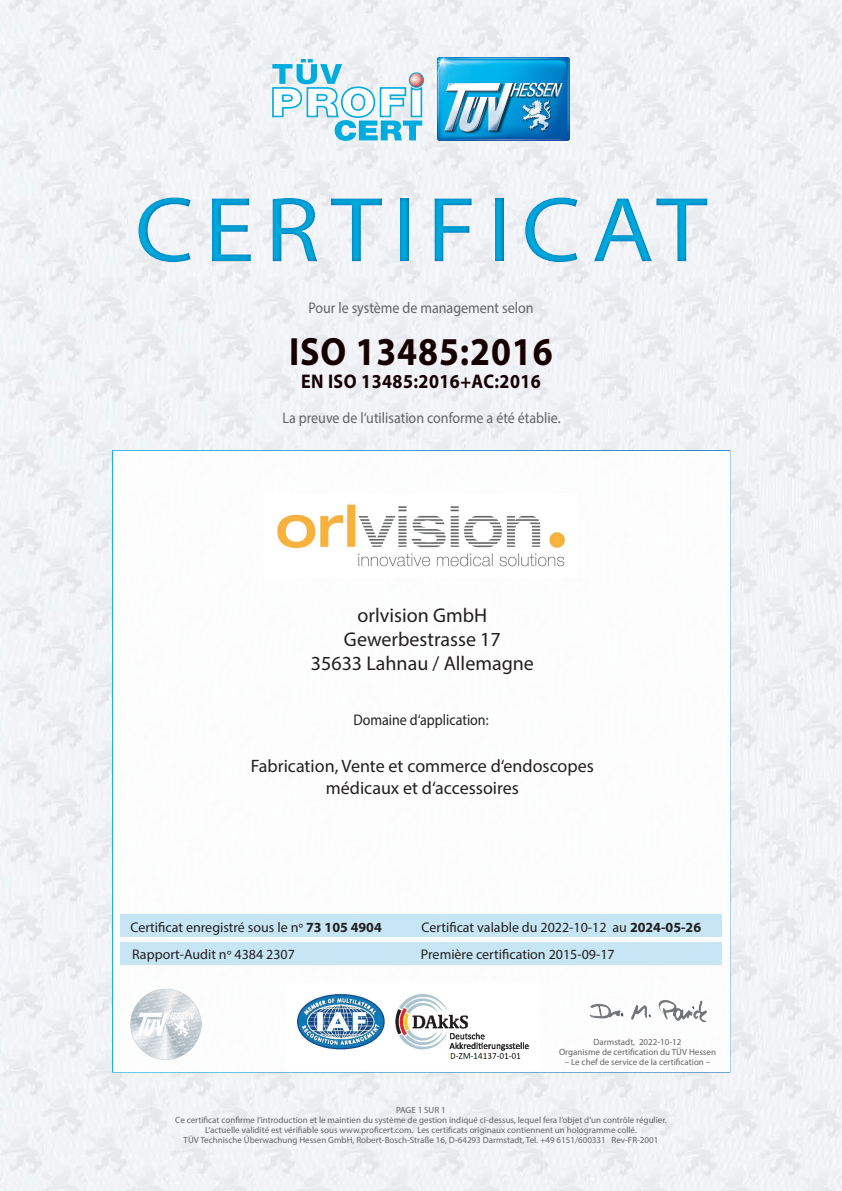
<style>
.page{position:relative;width:842px;height:1191px;background:#fff}
.page>*{position:absolute;margin:0;border:0;box-sizing:border-box;transform-origin:0 0}
.t1{font:93px "Myriad Pro";letter-spacing:.1em;color:#00acdd;scale:1.1 1}
.t2{font:700 39.6px "Myriad Pro";letter-spacing:.025em;color:#170003;scale:.91 1}
.t3{font:20px/24px "Myriad Pro";color:#231f20;text-align:center}
.t4{font:700 19.8px "Myriad Pro";letter-spacing:.025em;color:#170003;scale:.91 1}
.t5{font:18px/21.6px "Myriad Pro";color:#231f20;text-align:center}
.t6{font:15.4px "Myriad Pro";color:#636366;scale:.91 1}
.t7{font:15.4px "Myriad Pro";color:#231f20;scale:.91 1}
.t8{font:14px/27.6px "Myriad Pro";color:#231f20}
.t9{font:9px/10px "Myriad Pro";color:#636366;text-align:center}
.s1{font-size:15px}
.s2{font-weight:700}
</style>
<div class="page">
<img style="left:0;top:0;width:842px;height:1191px">
<img style="left:437px;top:57px;width:132px;height:83px">
<svg style="left:272px;top:59px;width:152px;height:82px"></svg>
<div style="left:112px;top:450px;width:618px;height:622px;background:#fff;border:2px solid #fff"></div>
<div style="left:120px;top:943px;width:601px;height:22px;background:#c1e4f4"></div>
<div style="left:120px;top:914px;width:601px;height:22px;background:#c1e4f4"></div>
<img style="left:744px;top:850px;width:78px;height:55px">
<img style="left:736px;top:795px;width:97px;height:40px">
<img style="left:737px;top:681px;width:95px;height:34px">
<img style="left:738px;top:576px;width:93px;height:35px">
<img style="left:737px;top:479px;width:91px;height:36px">
<img style="left:734px;top:1026px;width:99px;height:53px">
<img style="left:297px;top:994px;width:232px;height:65px">
<img style="left:617px;top:1084px;width:141px;height:42px">
<img style="left:589px;top:1000px;width:118px;height:23px">
<div style="left:0;top:172px;width:842px;height:114px;background:#006bb6;opacity:.75"></div>
<img style="left:130px;top:988px;width:71px;height:71px">
<img style="left:277px;top:504px;width:289px;height:63px">
<h1 class="t1" style="left:135px;top:173px;width:522px">CERTIFICAT</h1>
<h3 class="t6" style="left:308px;top:298px;width:249px">Pour le système de management selon</h3>
<h2 class="t2" style="left:289px;top:326px;width:291px">ISO 13485:2016</h2>
<h3 class="t4" style="left:301px;top:368px;width:265px">EN ISO 13485:2016+AC:2016</h3>
<h3 class="t6" style="left:283px;top:408px;width:307px">La preuve de l‘utilisation conforme a été établie.</h3>
<h3 class="t3" style="left:311px;top:603px;width:224px">orlvision GmbH<br>Gewerbestrasse 17<br>35633 Lahnau / Allemagne</h3>
<h3 class="t7" style="left:353px;top:710px;width:150px">Domaine d‘application:</h3>
<h3 class="t5" style="left:251px;top:755px;width:344px">Fabrication, Vente et commerce d‘endoscopes médicaux et d‘accessoires</h3>
<h3 class="t8" style="left:130px;top:913px;width:253px">Certificat enregistré sous le n<span class="s1">°</span> <span class="s2">73 105 4904<br></span>Rapport-Audit n<span class="s1">°</span> 4384 2307</h3>
<h3 class="t8" style="left:422px;top:913px;width:281px">Certificat valable du 2022-10-12 au <span class="s2">2024-05-26</span></h3>
<h3 class="t8" style="left:421px;top:940px;width:195px">Première certification 2015-09-17</h3>
<p class="t9" style="left:559px;top:1037px;width:159px">Darmstadt, 2022-10-12<br>Organisme de certification du TÜV Hessen</p>
<p class="t9" style="left:565px;top:1057px;width:147px">– Le chef de service de la certification –</p>
<p class="t9" style="left:175px;top:1105px;width:493px">PAGE 1 SUR 1<br>Ce certificat confirme l’introduction et le maintien du système de gestion indiqué ci-dessus, lequel fera l’objet d’un contrôle régulier.<br>L’actuelle validité est vérifiable sous www.proficert.com. Les certificats originaux contiennent un hologramme collé.<br>TÜV Technische Überwachung Hessen GmbH, Robert-Bosch-Straße 16, D-64293 Darmstadt, Tel. +49 6151/600331 Rev-FR-2001</p>
</div>
